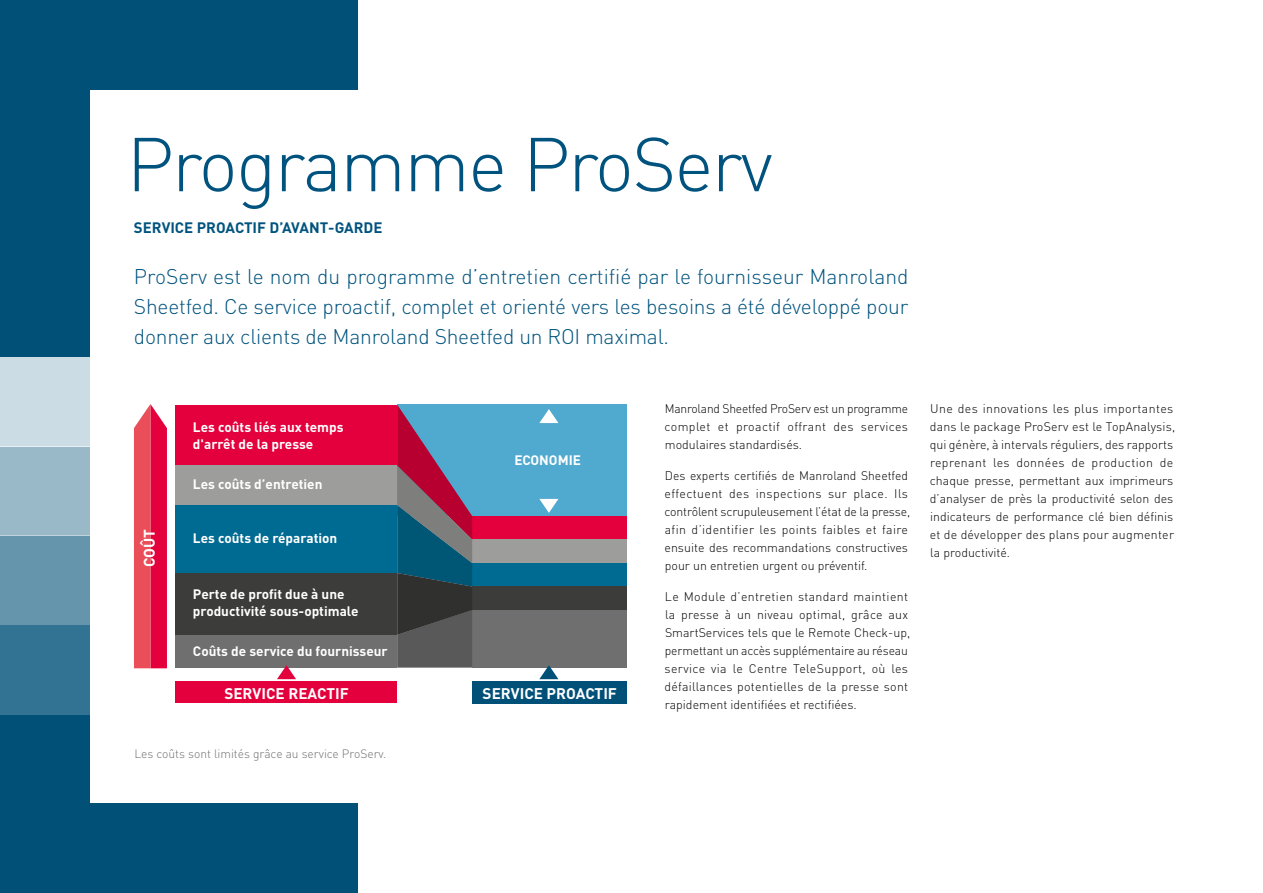
<style>
.page{position:relative;width:1263px;height:893px;background:#fff}
.page>*{position:absolute;margin:0;border:0;box-sizing:border-box;transform-origin:0 0}
.t1{font:300 75px "DIN Pro";letter-spacing:-.025em;color:#00537e}
.t2{font:300 21px/30px "DIN Pro";letter-spacing:-.01em;color:#00537e;text-align:justify}
.t3{font:700 15.3px "DIN Pro";color:#fff}
.t4{font:700 15px "DIN Pro";color:#00537e}
.t5{font:700 13.5px/17px "DIN Pro";color:#fff}
.t6{font:300 12.3px/18px "DIN Pro";color:#000}
.t7{font:300 12px "DIN Pro";color:#706f6f}
</style>
<div class="page">
<div style="left:0;top:0;width:357px;height:89px;background:#005078"></div>
<div style="left:0;top:804px;width:357px;height:89px;background:#005078"></div>
<div style="left:0;top:0;width:89px;height:893px;background:#005078"></div>
<div style="left:0;top:625px;width:89px;height:89px;background:#327292"></div>
<div style="left:0;top:536px;width:89px;height:89px;background:#6595ad"></div>
<div style="left:0;top:446px;width:89px;height:90px;background:#99b9c9"></div>
<div style="left:0;top:357px;width:89px;height:89px;background:#ccdce4"></div>
<div style="left:176px;top:682px;width:221px;height:21px;background:#e4003c"></div>
<div style="left:472px;top:682px;width:154px;height:21px;background:#005078"></div>
<div style="left:176px;top:505px;width:221px;height:68px;background:#006b92"></div>
<div style="left:176px;top:405px;width:221px;height:61px;background:#e4003c"></div>
<div style="left:176px;top:466px;width:221px;height:39px;background:#9d9d9c"></div>
<div style="left:176px;top:635px;width:221px;height:33px;background:#706f6f"></div>
<div style="left:176px;top:573px;width:221px;height:62px;background:#3c3c3b"></div>
<div style="left:472px;top:563px;width:154px;height:24px;background:#006b92"></div>
<div style="left:472px;top:516px;width:154px;height:24px;background:#e4003c"></div>
<div style="left:397px;top:405px;width:229px;height:111px;background:#50a9ce"></div>
<div style="left:472px;top:540px;width:154px;height:23px;background:#9d9d9c"></div>
<div style="left:472px;top:610px;width:154px;height:58px;background:#706f6f"></div>
<div style="left:472px;top:587px;width:154px;height:23px;background:#3c3c3b"></div>
<svg style="left:397px;top:405px;width:75px;height:263px"></svg>
<svg style="left:134px;top:404px;width:33px;height:264px;background:#e83254"></svg>
<svg style="left:539px;top:409px;width:19px;height:14px"></svg>
<svg style="left:539px;top:665px;width:19px;height:14px"></svg>
<svg style="left:277px;top:665px;width:19px;height:14px"></svg>
<svg style="left:539px;top:499px;width:19px;height:14px"></svg>
<h1 class="t1" style="left:126px;top:113px;width:648px">Programme ProServ</h1>
<p class="t4" style="left:134px;top:217px;width:250px">SERVICE PROACTIF D’AVANT-GARDE</p>
<h2 class="t2" style="left:134px;top:260px;width:776px">ProServ est le nom du programme d’entretien certifié par le fournisseur Manroland Sheetfed. Ce service proactif, complet et orienté vers les besoins a été développé pour donner aux clients de Manroland Sheetfed un ROI maximal.</h2>
<p class="t3" style="left:139px;top:567px;width:39px;rotate:-90deg">COÛT</p>
<p class="t5" style="left:193px;top:418px;width:152px">Les coûts liés aux temps d'arrêt de la presse</p>
<p class="t5" style="left:193px;top:475px;width:131px">Les coûts d’entretien</p>
<p class="t5" style="left:193px;top:529px;width:146px">Les coûts de réparation</p>
<p class="t5" style="left:193px;top:585px;width:167px">Perte de profit due à une productivité sous-optimale</p>
<p class="t5" style="left:193px;top:642px;width:196px">Coûts de service du fournisseur</p>
<p class="t5" style="left:514px;top:451px;width:68px">ECONOMIE</p>
<p class="t3" style="left:224px;top:683px;width:126px">SERVICE REACTIF</p>
<p class="t3" style="left:483px;top:683px;width:136px">SERVICE PROACTIF</p>
<p class="t7" style="left:134px;top:745px;width:253px">Les coûts sont limités grâce au service ProServ.</p>
<p class="t6" style="left:664px;top:399px;width:245px;text-align:justify">Manroland Sheetfed ProServ est un programme complet et proactif offrant des services modulaires standardisés.</p>
<p class="t6" style="left:664px;top:466px;width:247px">Des experts certifiés de Manroland Sheetfed effectuent des inspections sur place. Ils contrôlent scrupuleusement l’état de la presse, afin d’identifier les points faibles et faire ensuite des recommandations constructives pour un entretien urgent ou préventif.</p>
<p class="t6" style="left:664px;top:587px;width:247px">Le Module d’entretien standard maintient la presse à un niveau optimal, grâce aux SmartServices tels que le Remote Check-up, permettant un accès supplémentaire au réseau service via le Centre TeleSupport, où les défaillances potentielles de la presse sont rapidement identifiées et rectifiées.</p>
<p class="t6" style="left:930px;top:399px;width:247px">Une des innovations les plus importantes dans le package ProServ est le TopAnalysis, qui génère, à intervals réguliers, des rapports reprenant les données de production de chaque presse, permettant aux imprimeurs d’analyser de près la productivité selon des indicateurs de performance clé bien définis et de développer des plans pour augmenter la productivité.</p>
</div>
